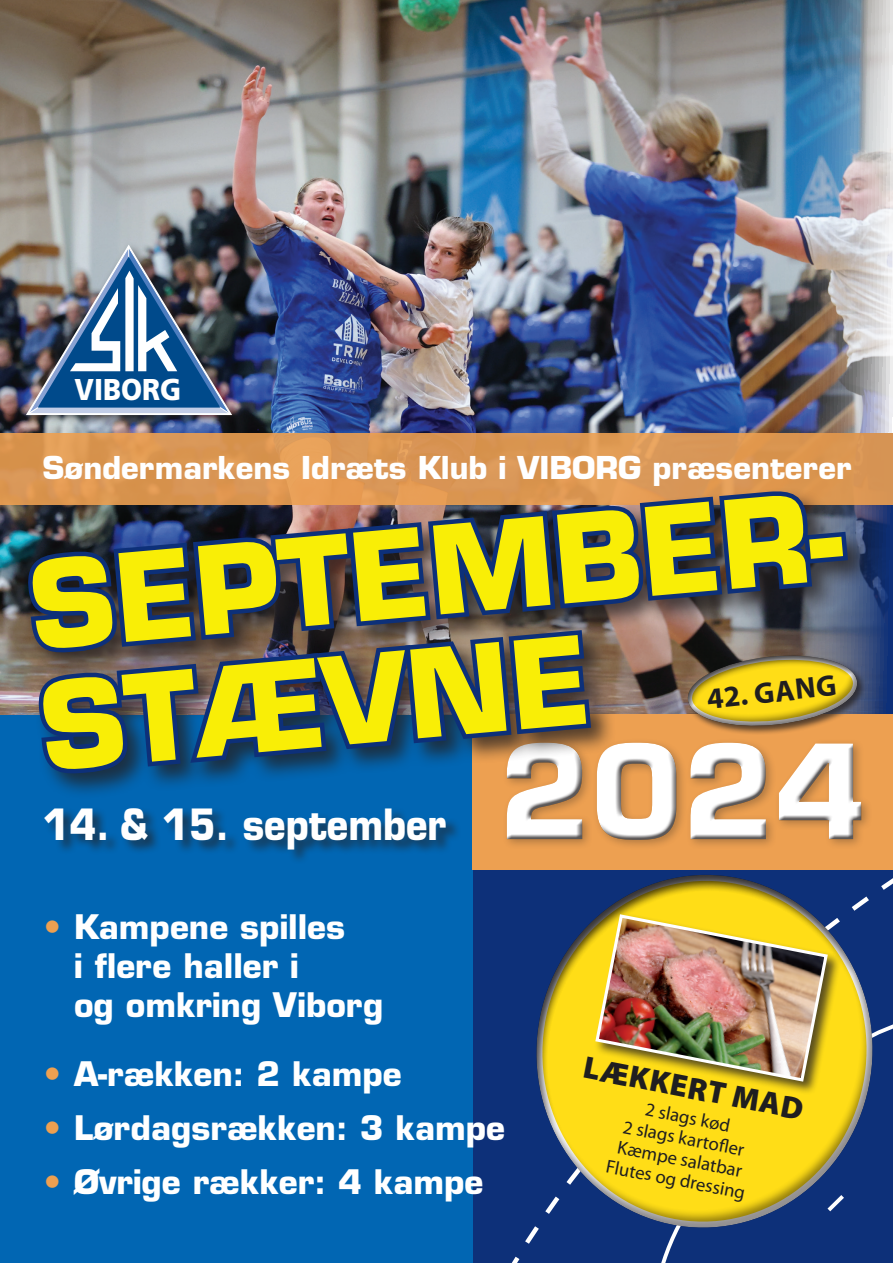
<style>
.page{position:relative;width:893px;height:1263px;background:#fff}
.page>*{position:absolute;margin:0;border:0;box-sizing:border-box;transform-origin:0 0}
.t1{font:700 127.5px "Eurostile LT Std";color:#fff}
.t2{font:700 118.8px/121.5px "Eurostile";color:#f9ee06}
.t3{font:700 42px "Eurostile LT Std";color:#fff;scale:.89 1}
.t4{font:700 33px/39px "Eurostile LT Std";color:#fff}
.t5{font:900 31.5px "Myriad Pro";color:#1f1e20}
.t6{font:700 30.75px "Eurostile LT Std";color:#fff}
.t7{font:900 30.15px "Frutiger";color:#fff;scale:.9 1}
.t8{font:700 29.85px "Myriad Pro";color:#1f1e20}
.t9{font:18.75px/21px "Myriad Pro";color:#1f1e20;text-align:center}
.s1{color:#eda051}
</style>
<div class="page">
<div style="left:472px;top:434px;width:421px;height:829px;background:#0d3079"></div>
<div style="left:0;top:714px;width:472px;height:549px;background:#0166b3"></div>
<img style="left:0;top:0;width:893px;height:714px">
<div style="left:472px;top:714px;width:421px;height:156px;background:#eda051"></div>
<div style="left:503px;top:740px;width:363px;height:105px;background:#231f20;opacity:.75"></div>
<div style="left:0;top:434px;width:893px;height:71px;background:linear-gradient(to right,#dd9854,#db9753)"></div>
<div style="left:44px;top:807px;width:417px;height:58px;background:#231f20;opacity:.65"></div>
<svg style="left:525px;top:875px;width:366px;height:370px"></svg>
<div style="left:594px;top:912px;width:247px;height:183px;background:#231f20;opacity:.75"></div>
<img style="left:593px;top:912px;width:237px;height:211px">
<div style="left:24px;top:488px;width:849px;height:311px;background:#231f20;opacity:.75"></div>
<img style="left:26px;top:488px;width:835px;height:285px">
<div style="left:22px;top:241px;width:221px;height:186px;background:#231f20;opacity:.6"></div>
<img style="left:23px;top:243px;width:212px;height:173px">
<p class="t7" style="left:75px;top:371px;width:120px">VIBORG</p>
<p class="t6" style="left:43px;top:449px;width:811px">Søndermarkens Idræts Klub i VIBORG præsenterer</p>
<h2 class="t2" style="left:25px;top:545px;width:843px;rotate:-5deg">SEPTEMBER-<br>STÆVNE</h2>
<p class="t8" style="left:705px;top:679px;width:131px;rotate:-6deg">42. GANG</p>
<h1 class="t1" style="left:499px;top:713px;width:369px">2024</h1>
<p class="t3" style="left:43px;top:798px;width:455px">14. &amp; 15. september</p>
<p class="t4" style="left:74px;top:907px;width:311px;text-indent:-32px"><span class="s1">•</span> Kampene spilles<br>i flere haller i<br>og omkring Viborg</p>
<p class="t4" style="left:43px;top:1054px;width:361px"><span class="s1">•</span> A-rækken: 2 kampe</p>
<p class="t4" style="left:43px;top:1108px;width:464px"><span class="s1">•</span> Lørdagsrækken: 3 kampe</p>
<p class="t4" style="left:43px;top:1162px;width:442px"><span class="s1">•</span> Øvrige rækker: 4 kampe</p>
<p class="t5" style="left:587px;top:1049px;width:225px;rotate:11deg">LÆKKERT MAD</p>
<p class="t9" style="left:620px;top:1093px;width:143px;rotate:11deg">2 slags kød<br>2 slags kartofl er<br>Kæmpe salatbar<br>Flutes og dressing</p>
</div>
